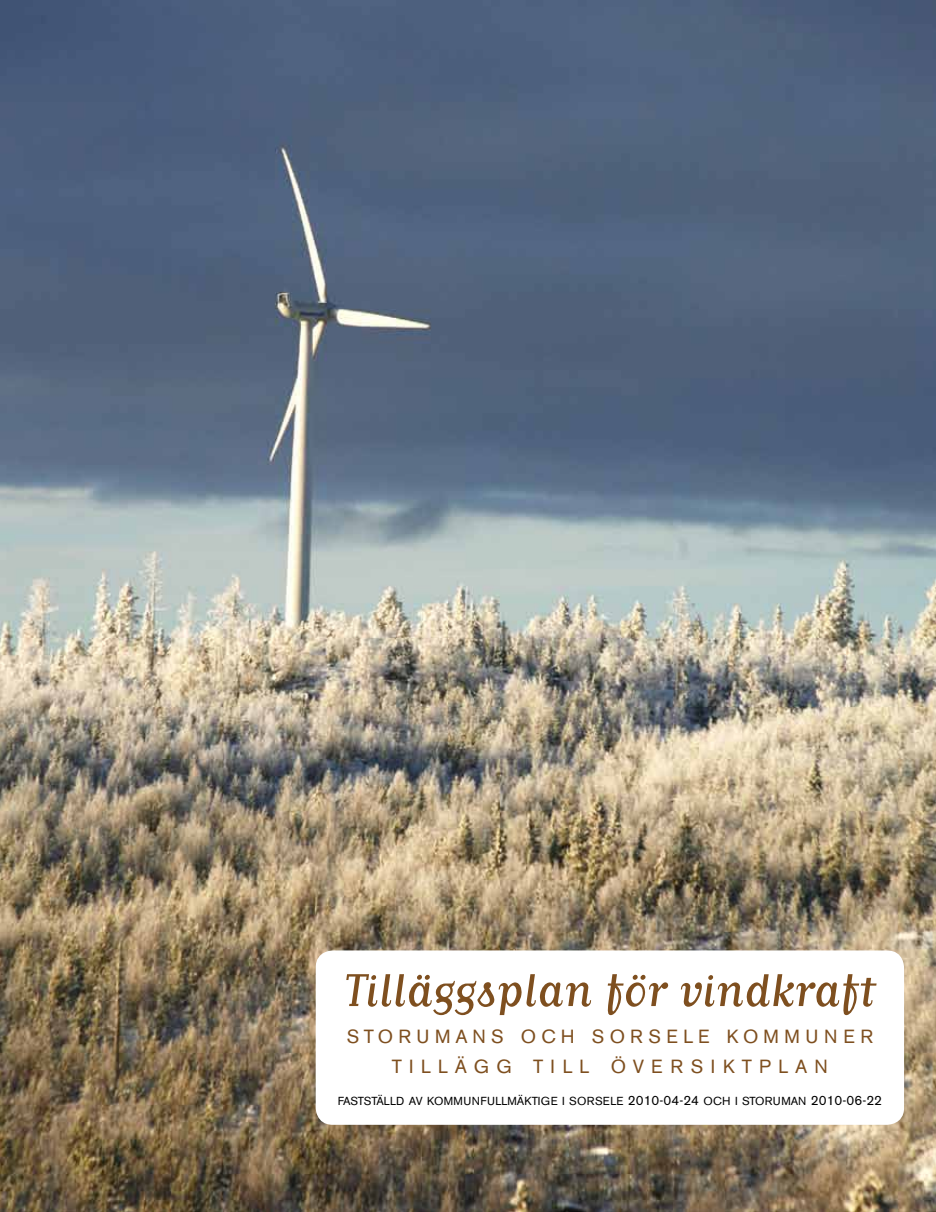
<style>
.page{position:relative;width:936px;height:1212px;background:#fff}
.page>*{position:absolute;margin:0;border:0;box-sizing:border-box;transform-origin:0 0}
.t1{font:54px "Matrix Script";color:#7e4f1f}
.t2{font:18.9px/30px "Akzidenz Grotesk BE";letter-spacing:.3em;color:#7e4f1f;text-align:center}
.t3{font:11.55px "Akzidenz Grotesk BE";color:#000}
.s1{font-size:13.5px}
</style>
<div class="page">
<img style="left:0;top:0;width:935px;height:1212px">
<div style="left:316px;top:950px;width:588px;height:175px;background:#fff;border-radius:17px"></div>
<h1 class="t1" style="left:344px;top:964px;width:532px">Tilläggsplan för vindkraft</h1>
<h2 class="t2" style="left:347px;top:1021px;width:528px">STORUMANS OCH SORSELE KOMMUNER<br>TILLÄGG TILL ÖVERSIKTPLAN</h2>
<p class="t3" style="left:337px;top:1094px;width:546px">FASTSTÄLLD AV KOMMUNFULLMÄKTIGE I SORSELE <span class="s1">2010-04-24</span> OCH I STORUMAN <span class="s1">2010-06-22</span></p>
</div>
